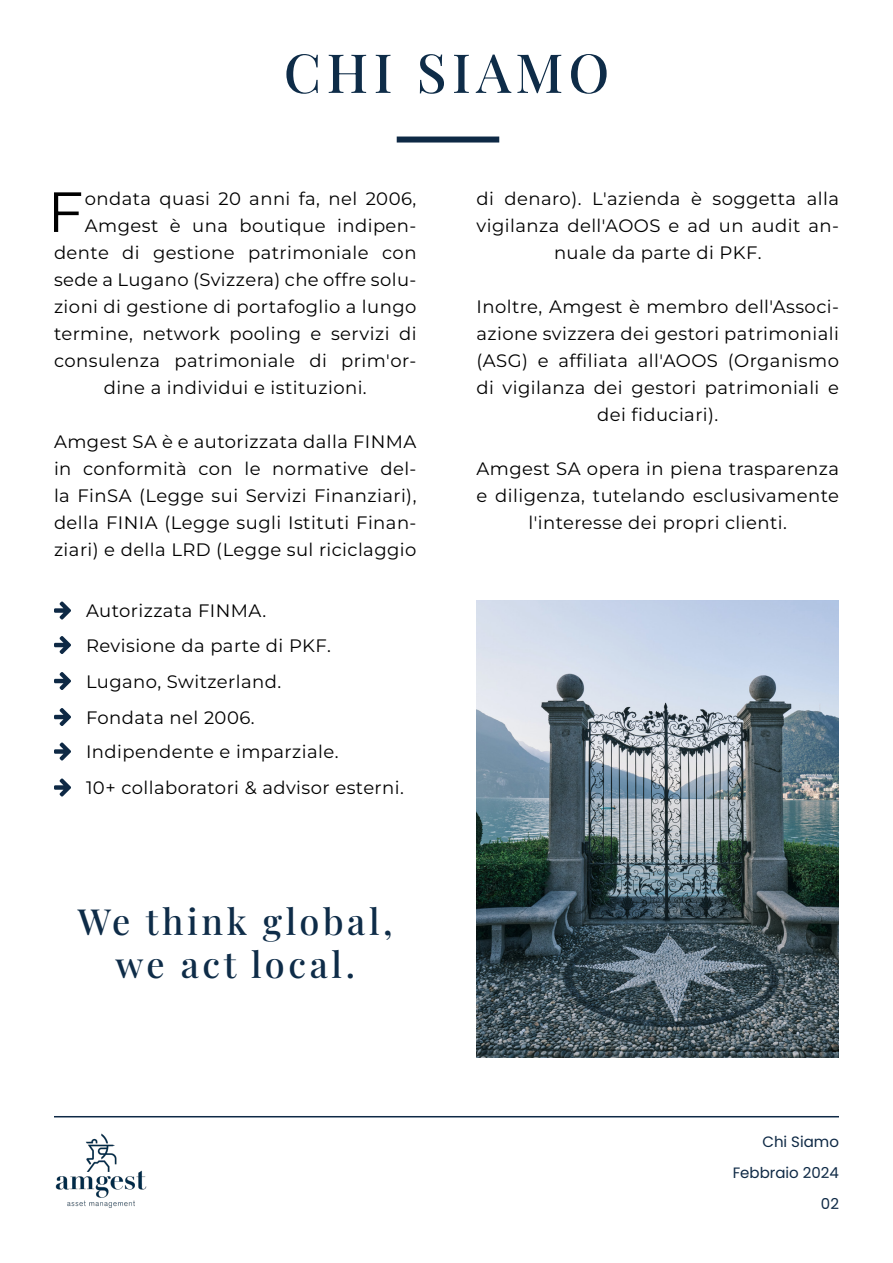
<style>
.page{position:relative;width:893px;height:1263px;background:#fff}
.page>*{position:absolute;margin:0;border:0;box-sizing:border-box;transform-origin:0 0}
.t1{font:56.55px "Montserrat";color:#000}
.t2{font:500 54px "Playfair Display";letter-spacing:.1em;color:#0e2c48}
.t3{font:500 36px "Playfair Display";letter-spacing:.1em;color:#0e2c48}
.t4{font:18px/27px "Montserrat";letter-spacing:.025em;color:#000;text-align:center}
.t5{font:15px "Poppins";color:#0e2945}
</style>
<div class="page">
<img style="left:55px;top:1133px;width:92px;height:75px">
<hr style="left:54px;top:1116px;width:785px;height:1px;background:#0e2945">
<div style="left:397px;top:137px;width:102px;height:6px;background:#0e2945"></div>
<img style="left:476px;top:600px;width:363px;height:458px">
<svg style="left:54px;top:601px;width:17px;height:18px"></svg>
<svg style="left:54px;top:636px;width:17px;height:18px"></svg>
<svg style="left:54px;top:778px;width:17px;height:18px"></svg>
<svg style="left:54px;top:708px;width:17px;height:18px"></svg>
<svg style="left:54px;top:672px;width:17px;height:18px"></svg>
<svg style="left:54px;top:742px;width:17px;height:18px"></svg>
<p class="t2" style="left:284px;top:30px;width:327px">CHI SIAMO</p>
<p class="t1" style="left:48px;top:174px;width:37px">F</p>
<p class="t4" style="left:85px;top:185px;width:333px">ondata quasi 20 anni fa, nel 2006,</p>
<p class="t4" style="left:85px;top:212px;width:333px">Amgest è una boutique indipen-</p>
<p class="t4" style="left:54px;top:239px;width:364px">dente di gestione patrimoniale con</p>
<p class="t4" style="left:54px;top:266px;width:364px">sede a Lugano (Svizzera) che offre solu-</p>
<p class="t4" style="left:54px;top:293px;width:364px">zioni di gestione di portafoglio a lungo</p>
<p class="t4" style="left:54px;top:320px;width:364px">termine, network pooling e servizi di</p>
<p class="t4" style="left:54px;top:347px;width:364px">consulenza patrimoniale di prim'or-</p>
<p class="t4" style="left:104px;top:374px;width:265px">dine a individui e istituzioni.</p>
<p class="t4" style="left:54px;top:428px;width:364px;text-align:justify">Amgest SA è e autorizzata dalla FINMA in conformità con le normative del&shy;la FinSA (Legge sui Servizi Finanziari), della FINIA (Legge sugli Istituti Finan&shy;ziari) e della LRD (Legge sul riciclaggio</p>
<p class="t4" style="left:86px;top:597px;width:182px">Autorizzata FINMA.</p>
<p class="t4" style="left:86px;top:632px;width:246px">Revisione da parte di PKF.</p>
<p class="t4" style="left:86px;top:668px;width:197px">Lugano, Switzerland.</p>
<p class="t4" style="left:86px;top:704px;width:170px">Fondata nel 2006.</p>
<p class="t4" style="left:86px;top:738px;width:254px">Indipendente e imparziale.</p>
<p class="t4" style="left:86px;top:774px;width:319px">10+ collaboratori &amp; advisor esterni.</p>
<p class="t3" style="left:78px;top:893px;width:316px">We think global,</p>
<p class="t3" style="left:116px;top:936px;width:241px">we act local.</p>
<p class="t4" style="left:476px;top:185px;width:364px">di denaro). L'azienda è soggetta alla vigilanza dell'AOOS e ad un audit an&shy;nuale da parte di PKF.</p>
<p class="t4" style="left:476px;top:293px;width:364px">Inoltre, Amgest è membro dell'Associ&shy;azione svizzera dei gestori patrimoniali (ASG) e affiliata all'AOOS (Organismo di vigilanza dei gestori patrimoniali e dei fiduciari).</p>
<p class="t4" style="left:476px;top:455px;width:364px">Amgest SA opera in piena trasparenza e diligenza, tutelando esclusivamente l'interesse dei propri clienti.</p>
<p class="t5" style="left:762px;top:1133px;width:78px">Chi Siamo</p>
<p class="t5" style="left:733px;top:1164px;width:108px">Febbraio 2024</p>
<p class="t5" style="left:821px;top:1195px;width:20px">02</p>
</div>
